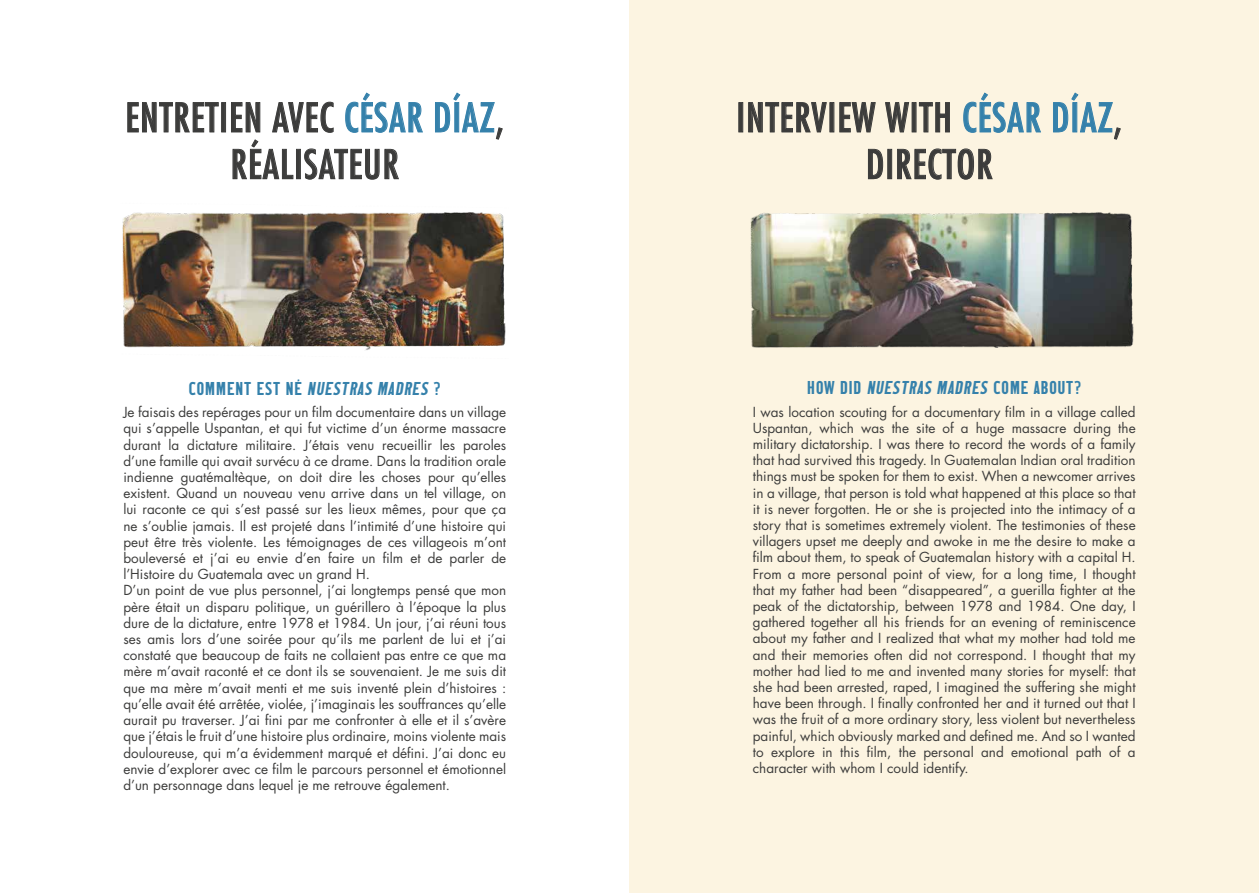
<style>
.page{position:relative;width:1259px;height:893px;background:#fff}
.page>*{position:absolute;margin:0;border:0;box-sizing:border-box;transform-origin:0 0}
.t1{font:condensed 39px "Futura";letter-spacing:.03em;color:#3c3c3b}
.t2{font:19.5px "HWT Unit Gothic 720";letter-spacing:.05em;color:#3581ab}
.t3{font:italic 19.5px "HWT Unit Gothic 720";color:#3581ab}
.t4{font:13.5px/16.2px "Futura";color:#3c3c3b;text-align:justify}
.s1{color:#3581ab}
.s2{font-style:normal}
.s3{font-style:italic}
</style>
<div class="page">
<div style="left:629px;top:0;width:630px;height:893px;background:#fcf4e1"></div>
<svg style="left:127px;top:102px;width:92px;height:31px"></svg>
<div style="left:221px;top:102px;width:5px;height:30px;border:1px solid #3c3c3b"></div>
<svg style="left:231px;top:102px;width:30px;height:31px"></svg>
<svg style="left:272px;top:101px;width:62px;height:32px"></svg>
<svg style="left:345px;top:92px;width:78px;height:41px"></svg>
<svg style="left:435px;top:92px;width:68px;height:48px"></svg>
<svg style="left:232px;top:139px;width:55px;height:25px"></svg>
<div style="left:296px;top:149px;width:5px;height:30px;border:1px solid #3c3c3b"></div>
<svg style="left:304px;top:148px;width:94px;height:16px"></svg>
<img style="left:122px;top:164px;width:384px;height:186px">
<div style="left:738px;top:102px;width:5px;height:30px;border:1px solid #3c3c3b"></div>
<svg style="left:748px;top:102px;width:79px;height:31px"></svg>
<svg style="left:839px;top:102px;width:37px;height:31px"></svg>
<svg style="left:885px;top:102px;width:24px;height:31px"></svg>
<svg style="left:919px;top:102px;width:31px;height:31px"></svg>
<svg style="left:963px;top:92px;width:78px;height:41px"></svg>
<svg style="left:1053px;top:92px;width:68px;height:48px"></svg>
<svg style="left:868px;top:148px;width:15px;height:32px"></svg>
<div style="left:887px;top:149px;width:5px;height:30px;border:1px solid #3c3c3b"></div>
<svg style="left:897px;top:148px;width:96px;height:32px"></svg>
<img style="left:750px;top:212px;width:384px;height:136px">
<p class="t1" style="left:125px;top:93px;width:380px">ENTRETIEN AVEC <span class="s1">CÉSAR DÍAZ</span>,</p>
<p class="t1" style="left:231px;top:140px;width:170px">RÉALISATEUR</p>
<p class="t3" style="left:189px;top:376px;width:254px"><span class="s2">C O M M E N T E S T N É</span> NUESTRAS MADRES <span class="s2">?</span></p>
<p class="t4" style="left:123px;top:404px;width:384px">Je faisais des repérages pour un film documentaire dans un village qui s’appelle Uspantan, et qui fut victime d’un énorme massacre durant la dictature militaire. J’étais venu recueillir les paroles d’une famille qui avait survécu à ce drame. Dans la tradition orale indienne guatémaltèque, on doit dire les choses pour qu’elles existent. Quand un nouveau venu arrive dans un tel village, on lui raconte ce qui s’est passé sur les lieux mêmes, pour que ça ne s’oublie jamais. Il est projeté dans l’intimité d’une histoire qui peut être très violente. Les témoignages de ces villageois m’ont bouleversé et j’ai eu envie d’en faire un film et de parler de l’Histoire du Guatemala avec un grand H.</p>
<p class="t4" style="left:123px;top:582px;width:384px">D’un point de vue plus personnel, j’ai longtemps pensé que mon père était un disparu politique, un guérillero à l’époque la plus dure de la dictature, entre 1978 et 1984. Un jour, j’ai réuni tous ses amis lors d’une soirée pour qu’ils me parlent de lui et j’ai constaté que beaucoup de faits ne collaient pas entre ce que ma mère m’avait raconté et ce dont ils se souvenaient. Je me suis dit que ma mère m’avait menti et me suis inventé plein d’histoires : qu’elle avait été arrêtée, violée, j’imaginais les souffrances qu’elle aurait pu traverser. J’ai fini par me confronter à elle et il s’avère que j’étais le fruit d’une histoire plus ordinaire, moins violente mais douloureuse, qui m’a évidemment marqué et défini. J’ai donc eu envie d’explorer avec ce film le parcours personnel et émotionnel d’un personnage dans lequel je me retrouve également.</p>
<p class="t1" style="left:736px;top:93px;width:387px">INTERVIEW WITH <span class="s1">CÉSAR DÍAZ</span>,</p>
<p class="t1" style="left:866px;top:140px;width:128px">DIRECTOR</p>
<p class="t2" style="left:807px;top:376px;width:275px">HOW DID <span class="s3">NUESTRAS MADRES</span> COME ABOUT?</p>
<p class="t4" style="left:753px;top:403px;width:384px">I was location scouting for a documentary film in a village called Uspantan, which was the site of a huge massacre during the military dictatorship. I was there to record the words of a family that had survived this tragedy. In Guatemalan Indian oral tradition things must be spoken for them to exist. When a newcomer arrives in a village, that person is told what happened at this place so that it is never forgotten. He or she is projected into the intimacy of a story that is sometimes extremely violent. The testimonies of these villagers upset me deeply and awoke in me the desire to make a film about them, to speak of Guatemalan history with a capital H.</p>
<p class="t4" style="left:753px;top:565px;width:384px">From a more personal point of view, for a long time, I thought that my father had been “disappeared”, a guerilla fighter at the peak of the dictatorship, between 1978 and 1984. One day, I gathered together all his friends for an evening of reminiscence about my father and I realized that what my mother had told me and their memories often did not correspond. I thought that my mother had lied to me and invented many stories for myself: that she had been arrested, raped, I imagined the suffering she might have been through. I finally confronted her and it turned out that I was the fruit of a more ordinary story, less violent but nevertheless painful, which obviously marked and defined me. And so I wanted to explore in this film, the personal and emotional path of a character with whom I could identify.</p>
</div>
